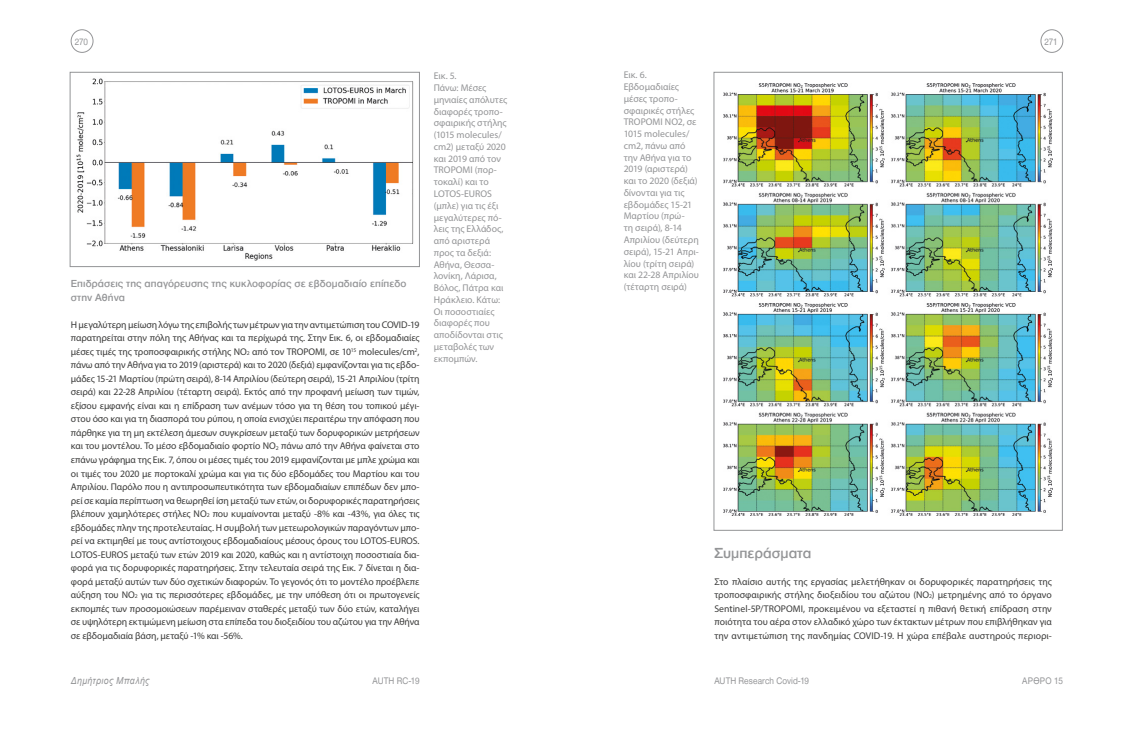
<style>
.page{position:relative;width:1134px;height:738px;background:#fff}
.page>*{position:absolute;margin:0;border:0;box-sizing:border-box;transform-origin:0 0}
.t1{font:500 15px "Helvetica Neue Greek";letter-spacing:.005em;color:#939496}
.t2{font:500 10.8px/13.5px "Helvetica Neue Greek";letter-spacing:.01em;color:#939496}
.t3{font:9.8px/13.5px "Myriad Pro";letter-spacing:-.005em;color:#3c3c3b;text-align:justify}
.t4{font:9.8px/11.7px "Myriad Pro";color:#939496}
.t5{font:9.8px "Helvetica Neue Greek";letter-spacing:.01em;color:#939496;scale:.9 1}
.t6{font:italic 9.8px "Arial";letter-spacing:.045em;color:#939496;scale:.9 1}
.s1{font-size:5.7px}
</style>
<div class="page">
<div style="left:71px;top:29px;width:22px;height:24px;border:1px solid #939496;border-radius:50%"></div>
<div style="left:1041px;top:29px;width:22px;height:24px;border:1px solid #939496;border-radius:50%"></div>
<img style="left:724px;top:83px;width:328px;height:432px">
<div style="left:714px;top:72px;width:348px;height:458px;border:1px solid #939496"></div>
<img style="left:76px;top:78px;width:338px;height:183px">
<div style="left:70px;top:72px;width:350px;height:194px;border:1px solid #939496"></div>
<p class="t5" style="left:75px;top:36px;width:16px">270</p>
<p class="t5" style="left:1044px;top:36px;width:16px">271</p>
<p class="t2" style="left:71px;top:277px;width:337px">Επιδράσεις της απαγόρευσης της κυκλοφορίας σε εβδομαδιαίο επίπεδο στην Αθήνα</p>
<p class="t3" style="left:71px;top:317px;width:350px">Η μεγαλύτερη μείωση λόγω της επιβολής των μέτρων για την αντιμετώπιση του COVID-19 παρατηρείται στην πόλη της Αθήνας και τα περίχωρά της. Στην Εικ. 6, οι εβδομαδιαίες μέσες τιμές της τροποσφαιρικής στήλης NO<span class="s1">2</span> από τον TROPOMI, σε 10<sup>15</sup> molecules/cm<sup>2</sup>, πάνω από την Αθήνα για το 2019 (αριστερά) και το 2020 (δεξιά) εμφανίζονται για τις εβδο&shy;μάδες 15-21 Μαρτίου (πρώτη σειρά), 8-14 Απριλίου (δεύτερη σειρά), 15-21 Απριλίου (τρίτη σειρά) και 22-28 Απριλίου (τέταρτη σειρά). Εκτός από την προφανή μείωση των τιμών, εξίσου εμφανής είναι και η επίδραση των ανέμων τόσο για τη θέση του τοπικού μέγι&shy;στου όσο και για τη διασπορά του ρύπου, η οποία ενισχύει περαιτέρω την απόφαση που πάρθηκε για τη μη εκτέλεση άμεσων συγκρίσεων μεταξύ των δορυφορικών μετρήσεων και του μοντέλου. Το μέσο εβδομαδιαίο φορτίο NO<span class="s1">2</span> πάνω από την Αθήνα φαίνεται στο επάνω γράφημα της Εικ. 7, όπου οι μέσες τιμές του 2019 εμφανίζονται με μπλε χρώμα και οι τιμές του 2020 με πορτοκαλί χρώμα και για τις δύο εβδομάδες του Μαρτίου και του Απριλίου. Παρόλο που η αντιπροσωπευτικότητα των εβδομαδιαίων επιπέδων δεν μπο&shy;ρεί σε καμία περίπτωση να θεωρηθεί ίση μεταξύ των ετών, οι δορυφορικές παρατηρήσεις βλέπουν χαμηλότερες στήλες NO<span class="s1">2</span> που κυμαίνονται μεταξύ -8% και -43%, για όλες τις εβδομάδες πλην της προτελευταίας. Η συμβολή των μετεωρολογικών παραγόντων μπο&shy;ρεί να εκτιμηθεί με τους αντίστοιχους εβδομαδιαίους μέσους όρους του LOTOS-EUROS.<br>LOTOS-EUROS μεταξύ των ετών 2019 και 2020, καθώς και η αντίστοιχη ποσοστιαία δια&shy;φορά για τις δορυφορικές παρατηρήσεις. Στην τελευταία σειρά της Εικ. 7 δίνεται η δια&shy;φορά μεταξύ αυτών των δύο σχετικών διαφορών. Το γεγονός ότι το μοντέλο προέβλεπε αύξηση του NO<span class="s1">2</span> για τις περισσότερες εβδομάδες, με την υπόθεση ότι οι πρωτογενείς εκπομπές των προσομοιώσεων παρέμειναν σταθερές μεταξύ των δύο ετών, καταλήγει σε υψηλότερη εκτιμώμενη μείωση στα επίπεδα του διοξειδίου του αζώτου για την Αθήνα σε εβδομαδιαία βάση, μεταξύ -1% και -56%.</p>
<p class="t4" style="left:434px;top:70px;width:75px">Εικ. 5.<br>Πάνω: Μέσες μηνιαίες απόλυτες διαφορές τροπο&shy;σφαιρικής στήλης (1015 molecules/ cm2) μεταξύ 2020 και 2019 από τον<br>TROPOMI (πορ&shy;τοκαλί) και το<br>LOTOS-EUROS (μπλε) για τις έξι μεγαλύτερες πό&shy;λεις της Ελλάδος, από αριστερά προς τα δεξιά:<br>Αθήνα, Θεσσα&shy;λονίκη, Λάρισα,<br>Βόλος, Πάτρα και<br>Ηράκλειο. Κάτω:<br>Οι ποσοστιαίες διαφορές που αποδίδονται στις μεταβολές των εκπομπών.</p>
<p class="t4" style="left:624px;top:69px;width:77px">Εικ. 6.<br>Εβδομαδιαίες μέσες τροπο&shy;σφαιρικές στήλες<br>TROPOMI NO2, σε<br>1015 molecules/ cm2, πάνω από την Αθήνα για το<br>2019 (αριστερά) και το 2020 (δεξιά) δίνονται για τις εβδομάδες 15-21<br>Μαρτίου (πρώ-<br>τη σειρά), 8-14<br>Απριλίου (δεύτερη σειρά), 15-21 Απρι&shy;λίου (τρίτη σειρά) και 22-28 Απριλίου (τέταρτη σειρά)</p>
<h1 class="t1" style="left:714px;top:544px;width:98px">Συμπεράσματα</h1>
<p class="t3" style="left:714px;top:574px;width:339px">Στο πλαίσιο αυτής της εργασίας μελετήθηκαν οι δορυφορικές παρατηρήσεις της τροποσφαιρικής στήλης διοξειδίου του αζώτου (NO<span class="s1">2</span>) μετρημένης από το όργανο Sentinel-5P/TROPOMI, προκειμένου να εξεταστεί η πιθανή θετική επίδραση στην ποιότητα του αέρα στον ελλαδικό χώρο των έκτακτων μέτρων που επιβλήθηκαν για την αντιμετώπιση της πανδημίας COVID-19. Η χώρα επέβαλε αυστηρούς περιορι-</p>
<p class="t6" style="left:71px;top:673px;width:89px">Δημήτριος Μπαλής</p>
<p class="t5" style="left:1022px;top:675px;width:47px">ΆΡΘΡΟ 15</p>
<p class="t5" style="left:372px;top:675px;width:54px">AUTH RC-19</p>
<p class="t5" style="left:714px;top:675px;width:107px">AUTH Research Covid-19</p>
</div>
